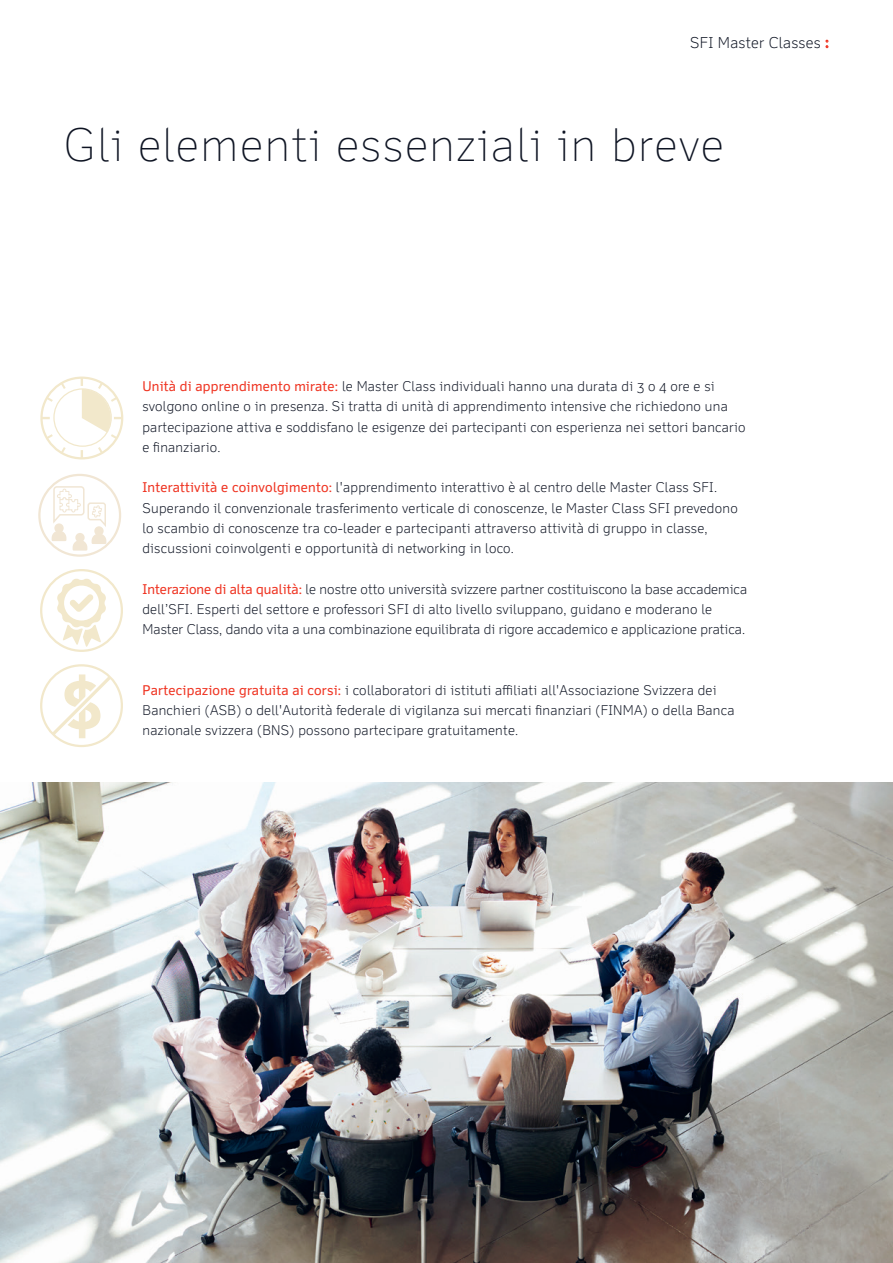
<style>
.page{position:relative;width:893px;height:1263px;background:#fff}
.page>*{position:absolute;margin:0;border:0;box-sizing:border-box;transform-origin:0 0}
.t1{font:100 45px "Felbridge Pro";letter-spacing:.04em;color:#0e1423}
.t2{font:300 15px "Felbridge Pro";letter-spacing:.02em;color:#0e1423}
.t3{font:300 13.5px/20.2px "Felbridge Pro";letter-spacing:.02em;color:#0e1423}
.s1{font-family:"New Baskerville Std";font-weight:400;font-size:16.5px;color:#ef3422}
.s2{font-weight:400;color:#ef3422}
</style>
<div class="page">
<img style="left:0;top:782px;width:893px;height:481px">
<div style="left:40px;top:569px;width:83px;height:83px;border:2px solid #f2e8cb;border-radius:50%"></div>
<svg style="left:57px;top:579px;width:49px;height:68px"></svg>
<div style="left:40px;top:664px;width:83px;height:83px;border:2px solid #f2e8cb;border-radius:50%"></div>
<svg style="left:50px;top:674px;width:63px;height:64px"></svg>
<div style="left:38px;top:474px;width:83px;height:83px;border:2px solid #f1e6d4;border-radius:50%"></div>
<svg style="left:51px;top:485px;width:56px;height:67px"></svg>
<svg style="left:41px;top:378px;width:81px;height:80px"></svg>
<div style="left:53px;top:388px;width:59px;height:59px;border:1px solid #f2e8cb;border-radius:50%"></div>
<p class="t2" style="left:690px;top:34px;width:140px">SFI Master Classes <span class="s1">:</span></p>
<h1 class="t1" style="left:64px;top:117px;width:661px">Gli elementi essenziali in breve</h1>
<p class="t3" style="left:142px;top:376px;width:605px"><span class="s2">Unità di apprendimento mirate:</span> le Master Class individuali hanno una durata di 3 o 4 ore e si svolgono online o in presenza. Si tratta di unità di apprendimento intensive che richiedono una partecipazione attiva e soddisfano le esigenze dei partecipanti con esperienza nei settori bancario e finanziario.</p>
<p class="t3" style="left:142px;top:477px;width:597px"><span class="s2">Interattività e coinvolgimento:</span> l'apprendimento interattivo è al centro delle Master Class SFI.<br>Superando il convenzionale trasferimento verticale di conoscenze, le Master Class SFI prevedono lo scambio di conoscenze tra co-leader e partecipanti attraverso attività di gruppo in classe, discussioni coinvolgenti e opportunità di networking in loco.</p>
<p class="t3" style="left:142px;top:578px;width:606px"><span class="s2">Interazione di alta qualità:</span> le nostre otto università svizzere partner costituiscono la base accademica dell’SFI. Esperti del settore e professori SFI di alto livello sviluppano, guidano e moderano le<br>Master Class, dando vita a una combinazione equilibrata di rigore accademico e applicazione pratica.</p>
<p class="t3" style="left:142px;top:680px;width:594px"><span class="s2">Partecipazione gratuita ai corsi:</span> i collaboratori di istituti affiliati all'Associazione Svizzera dei<br>Banchieri (ASB) o dell'Autorità federale di vigilanza sui mercati finanziari (FINMA) o della Banca nazionale svizzera (BNS) possono partecipare gratuitamente.</p>
</div>
